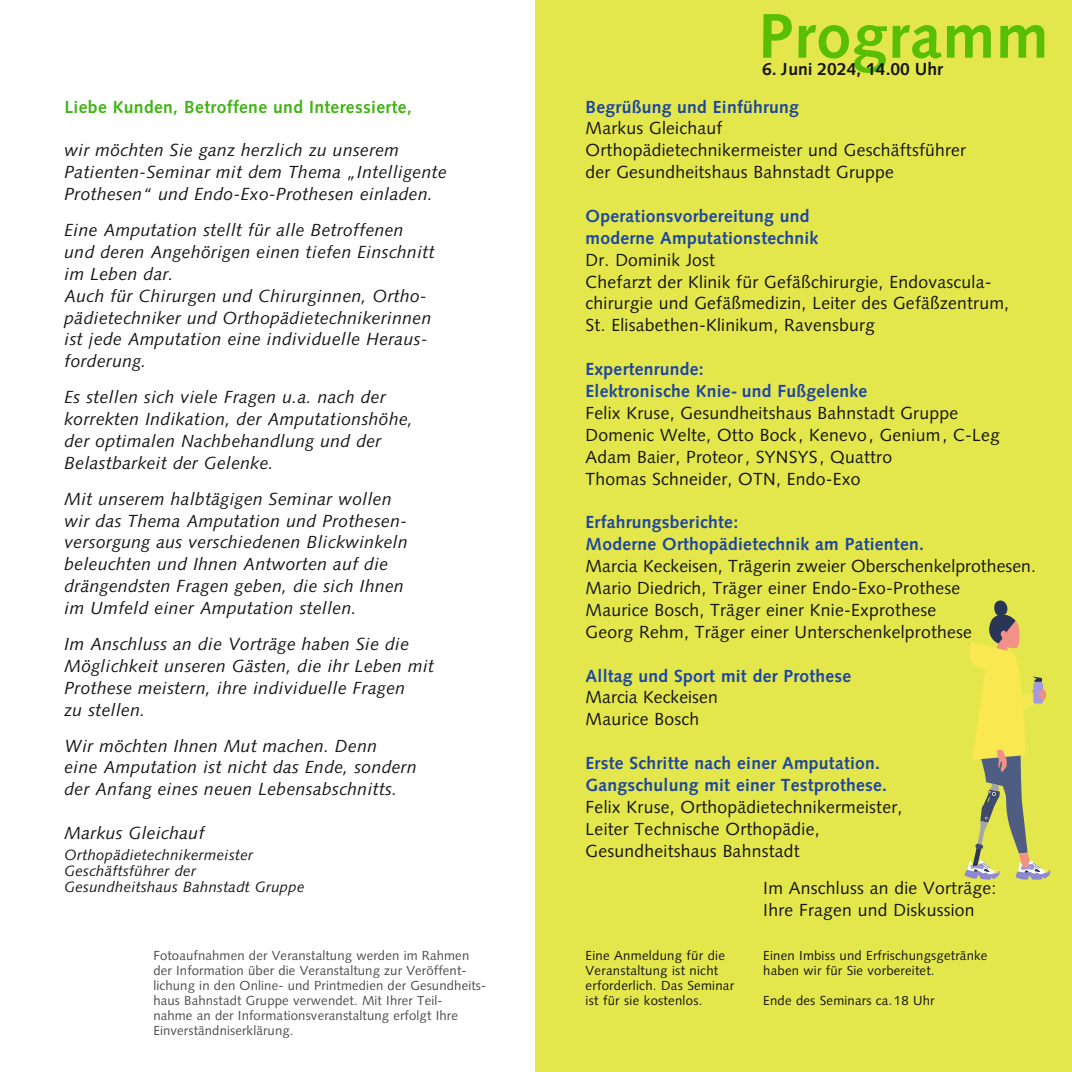
<style>
.page{position:relative;width:1072px;height:1072px;background:#fff}
.page>*{position:absolute;margin:0;border:0;box-sizing:border-box;transform-origin:0 0}
.t1{font:700 63px "Syntax LT";letter-spacing:.015em;color:#58be07}
.t2{font:italic 17.5px/21.9px "Syntax";letter-spacing:.02em;color:#151616}
.t3{font:17.5px/21.9px "Syntax LT";letter-spacing:.015em;color:#151616}
.t4{font:700 17.5px/21.9px "Syntax LT";letter-spacing:.015em;color:#1e46a1}
.t5{font:700 17.5px "Syntax";letter-spacing:.02em;color:#41b414}
.t6{font:700 17.5px "Syntax LT";color:#151616}
.t7{font:italic 14.88px/15.8px "Syntax";letter-spacing:.02em;color:#151616}
.t8{font:13.12px/14.9px "Syntax LT";letter-spacing:.01em;color:#4e4e4d}
.t9{font:13.12px/14.9px "Syntax LT";letter-spacing:.02em;color:#151616}
</style>
<div class="page">
<div style="left:536px;top:0;width:535px;height:1071px;background:#e4e74c"></div>
<svg style="left:964px;top:600px;width:86px;height:280px"></svg>
<p class="t5" style="left:64px;top:96px;width:349px">Liebe Kunden, Betroffene und Interessierte,</p>
<p class="t2" style="left:64px;top:139px;width:384px">wir möchten Sie ganz herzlich zu unserem<br>Patienten-Seminar mit dem Thema „Intelligente<br>Prothesen“ und Endo-Exo-Prothesen einladen.</p>
<p class="t2" style="left:64px;top:219px;width:371px">Eine Amputation stellt für alle Betroffenen und deren Angehörigen einen tiefen Einschnitt im Leben dar.<br>Auch für Chirurgen und Chirurginnen, Ortho&shy;pädietechniker und Orthopädietechnikerinnen ist jede Amputation eine individuelle Heraus&shy;forderung.</p>
<p class="t2" style="left:64px;top:386px;width:350px">Es stellen sich viele Fragen u.a. nach der korrekten Indikation, der Amputationshöhe, der optimalen Nachbehandlung und der Belastbarkeit der Gelenke.</p>
<p class="t2" style="left:64px;top:487px;width:345px">Mit unserem halbtägigen Seminar wollen wir das Thema Amputation und Prothesen&shy;versorgung aus verschiedenen Blickwinkeln beleuchten und Ihnen Antworten auf die drängendsten Fragen geben, die sich Ihnen im Umfeld einer Amputation stellen.</p>
<p class="t2" style="left:64px;top:633px;width:371px">Im Anschluss an die Vorträge haben Sie die Möglichkeit unseren Gästen, die ihr Leben mit Prothese meistern, ihre individuelle Fragen<br>zu stellen.</p>
<p class="t2" style="left:64px;top:734px;width:354px">Wir möchten Ihnen Mut machen. Denn<br>eine Amputation ist nicht das Ende, sondern der Anfang eines neuen Lebensabschnitts.</p>
<p class="t2" style="left:64px;top:822px;width:141px">Markus Gleichauf</p>
<p class="t7" style="left:64px;top:847px;width:241px">Orthopädietechnikermeister<br>Geschäftsführer der<br>Gesundheitshaus Bahnstadt Gruppe</p>
<p class="t8" style="left:153px;top:948px;width:334px">Fotoaufnahmen der Veranstaltung werden im Rahmen der Information über die Veranstaltung zur Veröffent&shy;lichung in den Online- und Printmedien der Gesundheits&shy;haus Bahnstadt Gruppe verwendet. Mit Ihrer Teil-<br>nahme an der Informationsveranstaltung erfolgt Ihre Einverständniserklärung.</p>
<h1 class="t1" style="left:758px;top:0;width:292px">Programm</h1>
<p class="t6" style="left:762px;top:59px;width:182px">6. Juni 2024, 14.00 Uhr</p>
<p class="t4" style="left:585px;top:96px;width:215px">Begrüßung und Einführung</p>
<p class="t3" style="left:585px;top:117px;width:382px">Markus Gleichauf<br>Orthopädietechnikermeister und Geschäftsführer der Gesundheitshaus Bahnstadt Gruppe</p>
<p class="t4" style="left:585px;top:205px;width:234px">Operationsvorbereitung und moderne Amputationstechnik</p>
<p class="t3" style="left:585px;top:249px;width:425px">Dr. Dominik Jost<br>Chefarzt der Klinik für Gefäßchirurgie, Endovascula&shy;chirurgie und Gefäßmedizin, Leiter des Gefäßzentrum, St. Elisabethen-Klinikum, Ravensburg</p>
<p class="t4" style="left:585px;top:358px;width:283px">Expertenrunde:<br>Elektronische Knie- und Fußgelenke</p>
<p class="t3" style="left:585px;top:402px;width:416px">Felix Kruse, Gesundheitshaus Bahnstadt Gruppe Domenic Welte, Otto Bock, Kenevo, Genium, C-Leg Adam Baier, Proteor, SYNSYS, Quattro<br>Thomas Schneider, OTN, Endo-Exo</p>
<p class="t4" style="left:585px;top:511px;width:340px">Erfahrungsberichte:<br>Moderne Orthopädietechnik am Patienten.</p>
<p class="t3" style="left:585px;top:555px;width:452px">Marcia Keckeisen, Trägerin zweier Oberschenkelprothesen.<br>Mario Diedrich, Träger einer Endo-Exo-Prothese<br>Maurice Bosch, Träger einer Knie-Exprothese<br>Georg Rehm, Träger einer Unterschenkelprothese</p>
<p class="t4" style="left:585px;top:664px;width:267px">Alltag und Sport mit der Prothese</p>
<p class="t3" style="left:585px;top:686px;width:134px">Marcia Keckeisen<br>Maurice Bosch</p>
<p class="t4" style="left:585px;top:752px;width:303px">Erste Schritte nach einer Amputation.<br>Gangschulung mit einer Testprothese.</p>
<p class="t3" style="left:585px;top:796px;width:318px">Felix Kruse, Orthopädietechnikermeister,<br>Leiter Technische Orthopädie,<br>Gesundheitshaus Bahnstadt</p>
<p class="t3" style="left:763px;top:877px;width:234px">Im Anschluss an die Vorträge:<br>Ihre Fragen und Diskussion</p>
<p class="t9" style="left:585px;top:948px;width:150px">Eine Anmeldung für die<br>Veranstaltung ist nicht erforderlich. Das Seminar ist für sie kostenlos.</p>
<p class="t9" style="left:763px;top:948px;width:226px">Einen Imbiss und Erfrischungsgetränke haben wir für Sie vorbereitet.</p>
<p class="t9" style="left:763px;top:992px;width:173px">Ende des Seminars ca.18 Uhr</p>
</div>
